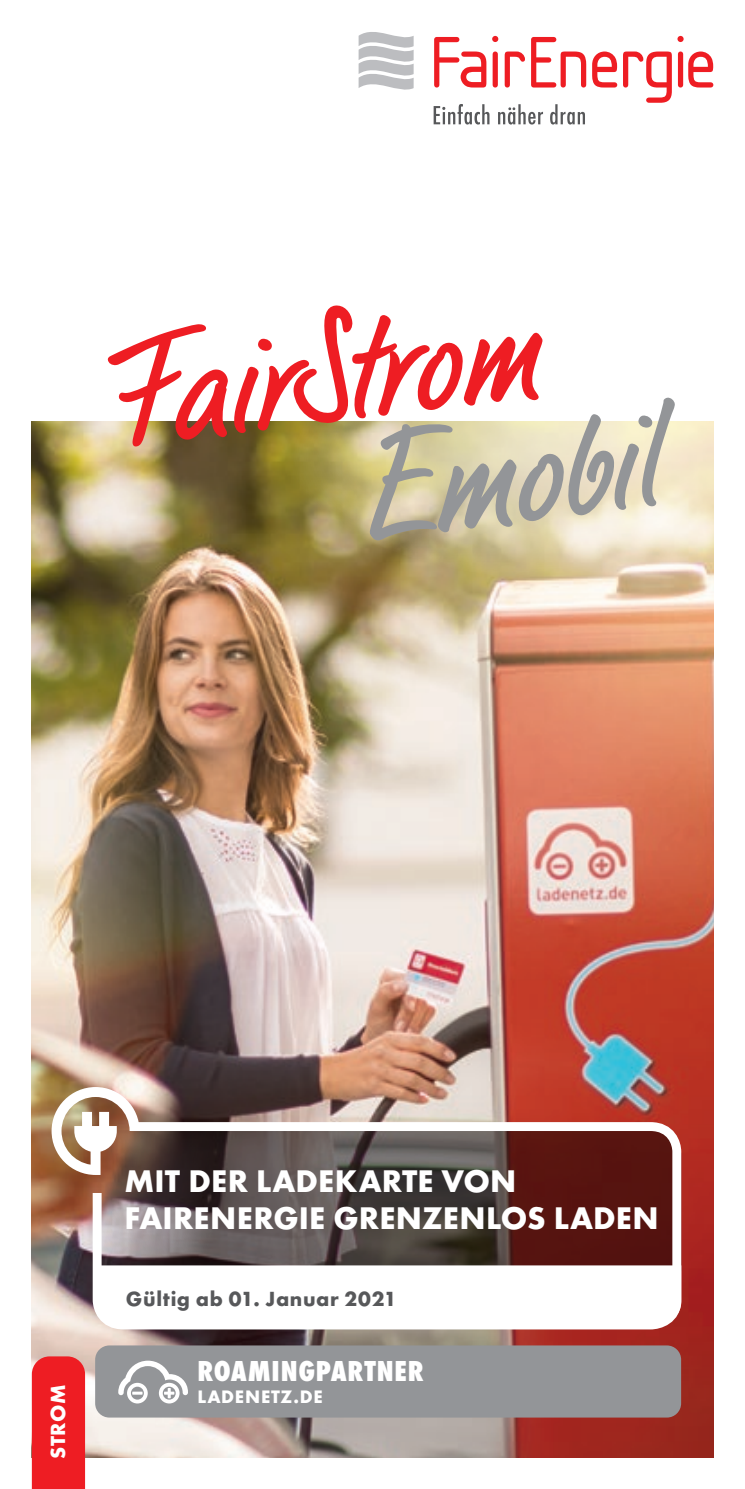
<style>
.page{position:relative;width:745px;height:1489px;background:#fff}
.page>*{position:absolute;margin:0;border:0;box-sizing:border-box;transform-origin:0 0}
.t1{font:152.5px "LP Bambus";color:#ee1d23}
.t2{font:152.5px "LP Bambus";color:#939598}
.t3{font:700 32.5px/37.5px "Futura";letter-spacing:.005em;color:#fff}
.t4{font:700 expanded 30px "Futura Con";letter-spacing:.025em;color:#fff}
.t5{font:700 21.25px "Futura";letter-spacing:.03em;color:#57585a}
.t6{font:700 21.25px "Futura";letter-spacing:.015em;color:#fff}
.t7{font:700 18.75px "Futura";letter-spacing:.04em;color:#fff}
</style>
<div class="page">
<svg style="left:358px;top:32px;width:55px;height:58px"></svg>
<svg style="left:433px;top:36px;width:279px;height:88px"></svg>
<img style="left:32px;top:422px;width:680px;height:1034px">
<svg style="left:291px;top:422px;width:421px;height:159px;background:#d4c79d"></svg>
<div style="left:32px;top:1356px;width:53px;height:132px;background:#ee1d23"></div>
<svg style="left:52px;top:1086px;width:87px;height:88px"></svg>
<svg style="left:88px;top:1117px;width:597px;height:216px;background:#725855"></svg>
<svg style="left:101px;top:1265px;width:579px;height:58px"></svg>
<div style="left:95px;top:1345px;width:585px;height:72px;background:#939598;border-radius:14px"></div>
<svg style="left:118px;top:1360px;width:70px;height:43px"></svg>
<h1 class="t1" style="left:88px;top:307px;width:440px;rotate:-7deg">FairStrom</h1>
<h1 class="t2" style="left:346px;top:399px;width:297px;rotate:-7deg">Emobil</h1>
<p class="t6" style="left:45px;top:1458px;width:75px;rotate:-90deg">STROM</p>
<p class="t3" style="left:124px;top:1161px;width:535px">MIT DER LADEKARTE VON<br>FAIRENERGIE GRENZENLOS LADEN</p>
<p class="t5" style="left:126px;top:1285px;width:272px">Gültig ab 01. Januar 2021</p>
<p class="t4" style="left:197px;top:1353px;width:228px">ROAMINGPARTNER</p>
<p class="t7" style="left:197px;top:1385px;width:127px">LADENETZ.DE</p>
</div>
